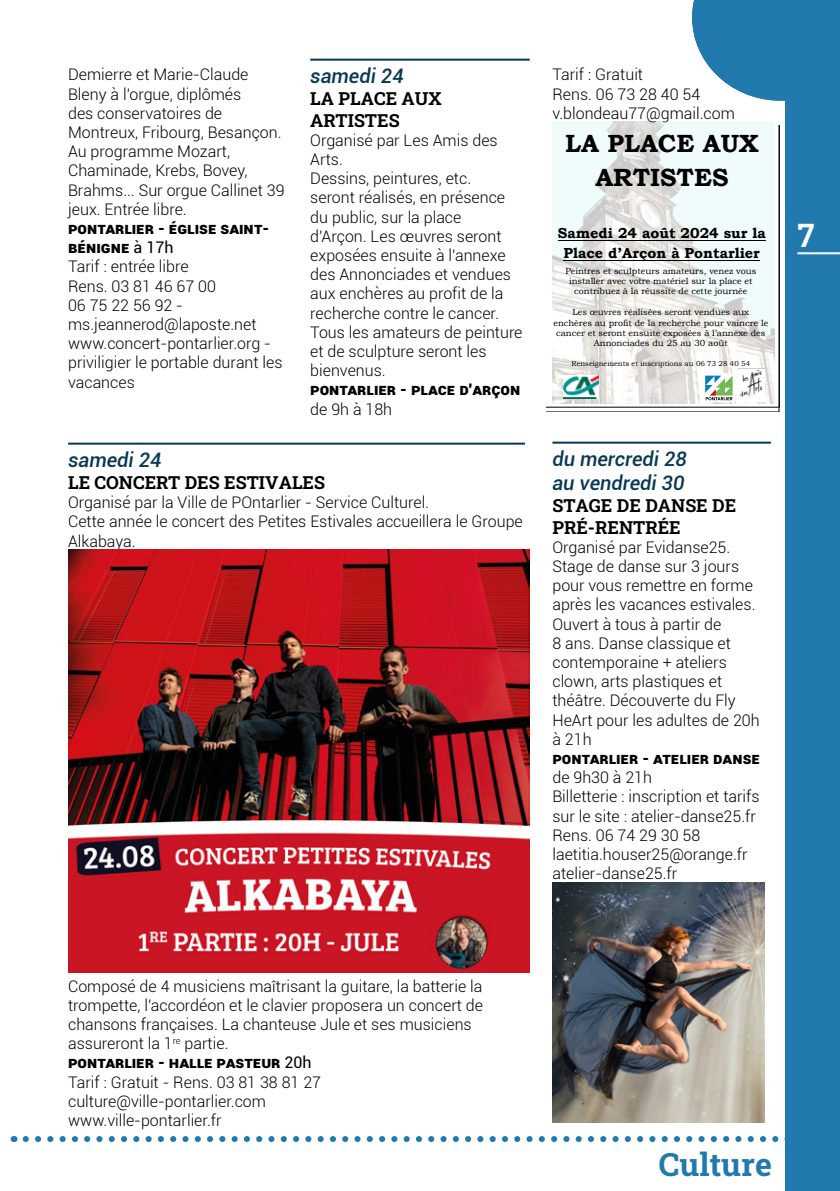
<style>
.page{position:relative;width:840px;height:1191px;background:#fff}
.page>*{position:absolute;margin:0;border:0;box-sizing:border-box;transform-origin:0 0}
.t1{font:36px "Bree Serif";color:#fff}
.t2{font:32px "Roboto Slab";color:#2279ad}
.t3{font:700 24.8px/34px "Bookman Old Style";color:#000;text-align:center}
.t4{font:italic 500 20px/24px "Roboto";color:#083953}
.t5{font:18.2px "Bookman Old Style";color:#000}
.t6{font:18px/21.6px "Roboto Slab";color:#000}
.t7{font:300 16px/19.2px "Roboto";color:#000}
.t8{font:900 16px "Roboto";color:#000}
.t9{font:700 14.4px/19.6px "Bookman Old Style";color:#000;text-align:center}
.t10{font:8.8px/10.4px "Bookman Old Style";color:#000;text-align:center}
.t11{font:7.2px "Bookman Old Style";color:#000}
.s1{font-weight:900}
.s2{font-weight:400}
</style>
<div class="page">
<div style="left:784px;top:0;width:55px;height:1191px;background:#2279ad"></div>
<svg style="left:26px;top:1136px;width:814px;height:6px"></svg>
<hr style="left:797px;top:252px;width:42px;height:2px;background:#fff">
<hr style="left:310px;top:59px;width:219px;height:2px;background:#083953">
<hr style="left:552px;top:441px;width:218px;height:2px;background:#083953">
<svg style="left:546px;top:125px;width:232px;height:283px"></svg>
<hr style="left:557px;top:240px;width:208px;height:1px;background:#000">
<hr style="left:563px;top:260px;width:196px;height:1px;background:#000">
<img style="left:552px;top:882px;width:211px;height:241px">
<svg style="left:692px;top:0;width:93px;height:101px"></svg>
<hr style="left:68px;top:442px;width:456px;height:2px;background:#083953">
<img style="left:68px;top:550px;width:461px;height:422px">
<svg style="left:702px;top:374px;width:32px;height:28px"></svg>
<svg style="left:704px;top:375px;width:28px;height:25px"></svg>
<p class="t7" style="left:68px;top:64px;width:218px">Demierre et Marie-Claude<br>Bleny à l'orgue, diplômés<br>des conservatoires de<br>Montreux, Fribourg, Besançon.<br>Au programme Mozart,<br>Chaminade, Krebs, Bovey,<br>Brahms... Sur orgue Callinet 39 jeux. Entrée libre.</p>
<p class="t7" style="left:68px;top:218px;width:216px"><span class="s1">Pontarlier - église Saint-<br>Bénigne</span> <span class="s2">à 17h<br></span>Tarif : entrée libre<br>Rens. 03 81 46 67 00<br>06 75 22 56 92 - ms.jeannerod@laposte.net www.concert-pontarlier.org - priviligier le portable durant les vacances</p>
<p class="t4" style="left:310px;top:63px;width:95px">samedi 24</p>
<p class="t6" style="left:310px;top:87px;width:133px">LA PLACE AUX<br>ARTISTES</p>
<p class="t7" style="left:310px;top:130px;width:214px">Organisé par Les Amis des<br>Arts.<br>Dessins, peintures, etc.<br>seront réalisés, en présence du public, sur la place<br>d'Arçon. Les œuvres seront exposées ensuite à l'annexe des Annonciades et vendues aux enchères au profit de la recherche contre le cancer.<br>Tous les amateurs de peinture et de sculpture seront les bienvenus.</p>
<p class="t8" style="left:310px;top:378px;width:212px">Pontarlier - Place d'Arçon</p>
<p class="t7" style="left:310px;top:399px;width:83px">de 9h à 18h</p>
<p class="t4" style="left:68px;top:447px;width:95px">samedi 24</p>
<p class="t6" style="left:68px;top:471px;width:258px">LE CONCERT DES ESTIVALES</p>
<p class="t7" style="left:68px;top:492px;width:456px">Organisé par la Ville de POntarlier - Service Culturel.<br>Cette année le concert des Petites Estivales accueillera le Groupe<br>Alkabaya.</p>
<p class="t7" style="left:552px;top:64px;width:184px">Tarif : Gratuit<br>Rens. 06 73 28 40 54 v.blondeau77@gmail.com</p>
<p class="t5" style="left:584px;top:77px;width:159px">Les Amis des Arts</p>
<h3 class="t3" style="left:565px;top:126px;width:195px">LA PLACE AUX<br>ARTISTES</h3>
<p class="t9" style="left:557px;top:223px;width:209px">Samedi 24 août 2024 sur la<br>Place d’Arçon à Pontarlier</p>
<p class="t10" style="left:565px;top:265px;width:192px">Peintres et sculpteurs amateurs, venez vous installer avec votre matériel sur la place et contribuez à la réussite de cette journée</p>
<p class="t10" style="left:553px;top:307px;width:216px">Les œuvres réalisées seront vendues aux enchères au profit de la recherche pour vaincre le cancer et seront ensuite exposées à l’annexe des Annonciades du 25 au 30 août</p>
<p class="t11" style="left:571px;top:358px;width:180px">Renseignements et inscriptions au 06 73 28 40 54</p>
<h1 class="t1" style="left:797px;top:208px;width:19px">7</h1>
<p class="t4" style="left:552px;top:446px;width:136px">du mercredi 28 au vendredi 30</p>
<p class="t6" style="left:552px;top:494px;width:185px">STAGE DE DANSE DE<br>PRÉ-RENTRÉE</p>
<p class="t7" style="left:552px;top:537px;width:209px">Organisé par Evidanse25.<br>Stage de danse sur 3 jours pour vous remettre en forme après les vacances estivales.<br>Ouvert à tous à partir de<br>8 ans. Danse classique et contemporaine + ateliers clown, arts plastiques et théâtre. Découverte du Fly<br>HeArt pour les adultes de 20h à 21h</p>
<p class="t8" style="left:552px;top:747px;width:209px">Pontarlier - Atelier Danse</p>
<p class="t7" style="left:552px;top:767px;width:208px">de 9h30 à 21h<br>Billetterie : inscription et tarifs sur le site : atelier-danse25.fr<br>Rens. 06 74 29 30 58 laetitia.houser25@orange.fr atelier-danse25.fr</p>
<p class="t7" style="left:68px;top:975px;width:416px">Composé de 4 musiciens maîtrisant la guitare, la batterie la trompette, l'accordéon et le clavier proposera un concert de chansons françaises. La chanteuse Jule et ses musiciens assureront la 1<sup>re</sup> partie.<br><span class="s1">Pontarlier - Halle Pasteur</span> <span class="s2">20h<br></span>Tarif : Gratuit - Rens. 03 81 38 81 27 culture@ville-pontarlier.com<br>www.ville-pontarlier.fr</p>
<h2 class="t2" style="left:658px;top:1142px;width:114px">Culture</h2>
</div>
